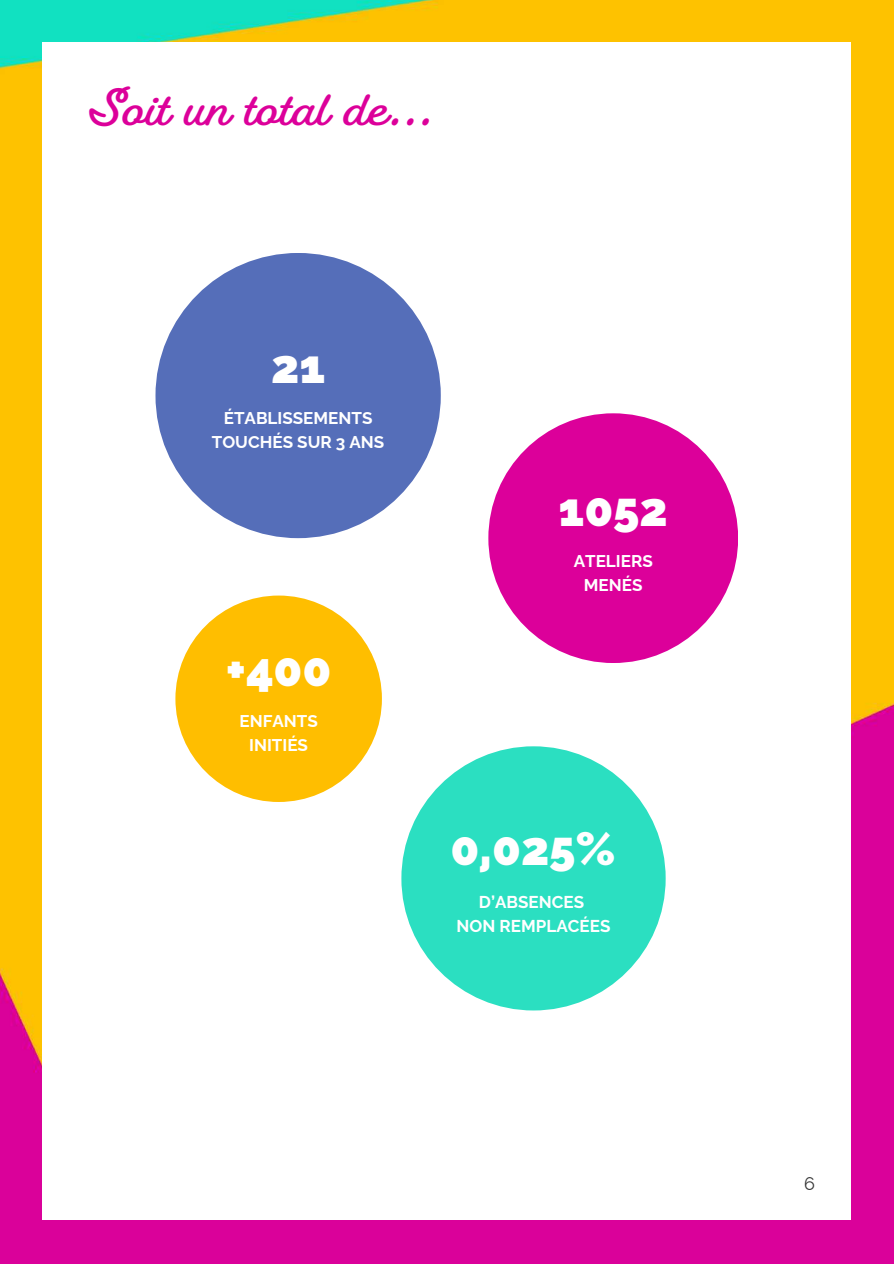
<style>
.page{position:relative;width:894px;height:1264px;background:#fff}
.page>*{position:absolute;margin:0;border:0;box-sizing:border-box;transform-origin:0 0}
.t1{font:700 47.25px "Fairwater Script";color:#dc009a}
.t2{font:800 47.1px "Raleway";color:#fff}
.t3{font:18px "Raleway";color:#353535}
.t4{font:700 16.95px/24px "Raleway";color:#fff;text-align:center}
</style>
<div class="page">
<img style="left:0;top:0;width:893px;height:1263px">
<div style="left:43px;top:43px;width:807px;height:1177px;background:#fff"></div>
<div style="left:155px;top:253px;width:285px;height:285px;background:#556eb9;border-radius:50%"></div>
<div style="left:488px;top:413px;width:250px;height:250px;background:#dc009a;border-radius:50%"></div>
<div style="left:175px;top:595px;width:207px;height:207px;background:#ffbe00;border-radius:50%"></div>
<div style="left:401px;top:746px;width:264px;height:264px;background:#2bdfc1;border-radius:50%"></div>
<h1 class="t1" style="left:89px;top:81px;width:346px">Soit un total de...</h1>
<h2 class="t2" style="left:271px;top:339px;width:56px">21</h2>
<p class="t4" style="left:212px;top:406px;width:174px">ÉTABLISSEMENTS<br>TOUCHÉS SUR 3 ANS</p>
<h2 class="t2" style="left:226px;top:642px;width:107px">+400</h2>
<p class="t4" style="left:239px;top:709px;width:80px">ENFANTS<br>INITIÉS</p>
<h2 class="t2" style="left:558px;top:481px;width:111px">1052</h2>
<p class="t4" style="left:573px;top:549px;width:80px">ATELIERS<br>MENÉS</p>
<h2 class="t2" style="left:450px;top:821px;width:167px">0,025%</h2>
<p class="t4" style="left:456px;top:890px;width:155px">D’ABSENCES<br>NON REMPLACÉES</p>
<p class="t3" style="left:803px;top:1173px;width:12px">6</p>
</div>
